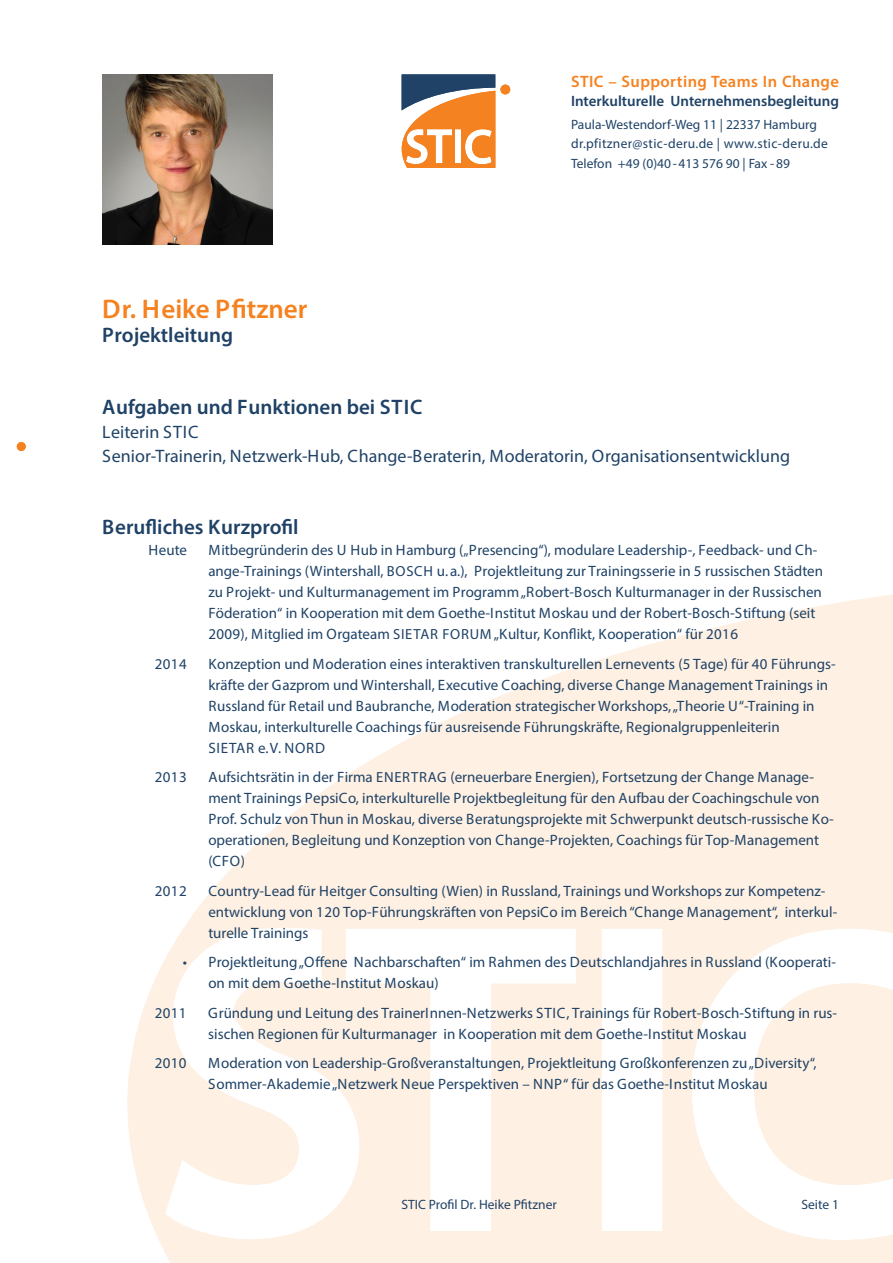
<style>
.page{position:relative;width:893px;height:1263px;background:#fff}
.page>*{position:absolute;margin:0;border:0;box-sizing:border-box;transform-origin:0 0}
.t1{font:600 27px "Myriad Pro";color:#f58220}
.t2{font:600 21px "Myriad Pro";color:#1f4266}
.t3{font:18px/24px "Myriad Pro";color:#1f4266}
.t4{font:600 16.5px "Myriad Pro";letter-spacing:.025em;color:#f58220}
.t5{font:15px/21px "Myriad Pro";color:#1f4266}
.t6{font:600 15px "Myriad Pro";color:#1f4266}
.t7{font:13.5px/19.5px "Myriad Pro";color:#1f4266}
.s1{font-size:14.7px}
</style>
<div class="page">
<img style="left:102px;top:74px;width:170px;height:170px">
<svg style="left:127px;top:595px;width:766px;height:668px;fill:#fef0e2"></svg>
<svg style="left:754px;top:983px;width:139px;height:202px;background:#fef1e5"></svg>
<div style="left:17px;top:442px;width:9px;height:9px;background:#f58220;border-radius:50%"></div>
<svg style="left:402px;top:74px;width:93px;height:94px"></svg>
<div style="left:500px;top:85px;width:10px;height:9px;background:#f58220;border-radius:50%"></div>
<h1 class="t1" style="left:102px;top:292px;width:207px">Dr. Heike Pfitzner</h1>
<h2 class="t2" style="left:102px;top:322px;width:133px">Projektleitung</h2>
<p class="t4" style="left:571px;top:71px;width:269px">STIC – Supporting Teams In Change</p>
<p class="t6" style="left:571px;top:92px;width:269px">Interkulturelle Unternehmensbegleitung</p>
<p class="t7" style="left:571px;top:114px;width:258px">Paula-Westendorf-Weg 11 | 22337 Hamburg dr.pfitzner@stic-deru.de | www.stic-deru.de<br>Telefon +49 (0)40-413 576 90 | Fax -89</p>
<h2 class="t2" style="left:102px;top:394px;width:322px">Aufgaben und Funktionen bei STIC</h2>
<p class="t3" style="left:102px;top:420px;width:690px">Leiterin STIC<br>Senior-Trainerin, Netzwerk-Hub, Change-Beraterin, Moderatorin, Organisationsentwicklung</p>
<h2 class="t2" style="left:102px;top:514px;width:198px">Berufliches Kurzprofil</h2>
<p class="t5" style="left:148px;top:539px;width:40px">Heute</p>
<p class="t5" style="left:208px;top:539px;width:616px">Mitbegründerin des U Hub in Hamburg („Presencing“), modulare Leadership-, Feedback- und Ch&shy;ange-Trainings (Wintershall, <span class="s1">BOSCH</span> u. a.), Projektleitung zur Trainingsserie in 5 russischen Städten zu Projekt- und Kulturmanagement im Programm „Robert-Bosch Kulturmanager in der Russischen Föderation“ in Kooperation mit dem Goethe-Institut Moskau und der Robert-Bosch-Stiftung (seit 2009), Mitglied im Orgateam <span class="s1">SIETAR FORUM</span> „Kultur, Konflikt, Kooperation“ für 2016</p>
<p class="t5" style="left:155px;top:653px;width:33px">2014</p>
<p class="t5" style="left:208px;top:653px;width:629px">Konzeption und Moderation eines interaktiven transkulturellen Lernevents (5 Tage) für 40 Führungs&shy;kräfte der Gazprom und Wintershall, Executive Coaching, diverse Change Management Trainings in Russland für Retail und Baubranche, Moderation strategischer Workshops, „Theorie U“-Training in Moskau, interkulturelle Coachings für ausreisende Führungskräfte, Regionalgruppenleiterin<br>SIETAR e.V. NORD</p>
<p class="t5" style="left:155px;top:766px;width:33px">2013</p>
<p class="t5" style="left:208px;top:766px;width:627px">Aufsichtsrätin in der Firma <span class="s1">ENERTRAG</span> (erneuerbare Energien), Fortsetzung der Change Manage&shy;ment Trainings PepsiCo, interkulturelle Projektbegleitung für den Aufbau der Coachingschule von Prof. Schulz von Thun in Moskau, diverse Beratungsprojekte mit Schwerpunkt deutsch-russische Ko&shy;operationen, Begleitung und Konzeption von Change-Projekten, Coachings für Top-Management (CFO)</p>
<p class="t5" style="left:155px;top:880px;width:33px">2012</p>
<p class="t5" style="left:208px;top:880px;width:630px">Country-Lead für Heitger Consulting (Wien) in Russland, Trainings und Workshops zur Kompetenz&shy;entwicklung von 120 Top-Führungskräften von PepsiCo im Bereich “Change Management“, interkul&shy;turelle Trainings</p>
<p class="t5" style="left:208px;top:951px;width:629px;text-indent:-25px">• Projektleitung „Offene Nachbarschaften“ im Rahmen des Deutschlandjahres in Russland (Kooperati&shy;on mit dem Goethe-Institut Moskau)</p>
<p class="t5" style="left:155px;top:1002px;width:33px">2011</p>
<p class="t5" style="left:208px;top:1002px;width:630px">Gründung und Leitung des TrainerInnen-Netzwerks STIC, Trainings für Robert-Bosch-Stiftung in rus&shy;sischen Regionen für Kulturmanager in Kooperation mit dem Goethe-Institut Moskau</p>
<p class="t5" style="left:155px;top:1052px;width:33px">2010</p>
<p class="t5" style="left:208px;top:1052px;width:610px">Moderation von Leadership-Großveranstaltungen, Projektleitung Großkonferenzen zu „Diversity“,<br>Sommer-Akademie „Netzwerk Neue Perspektiven – NNP“ für das Goethe-Institut Moskau</p>
<p class="t7" style="left:402px;top:1194px;width:157px">STIC Profil Dr. Heike Pfitzner</p>
<p class="t7" style="left:801px;top:1194px;width:39px">Seite 1</p>
</div>
